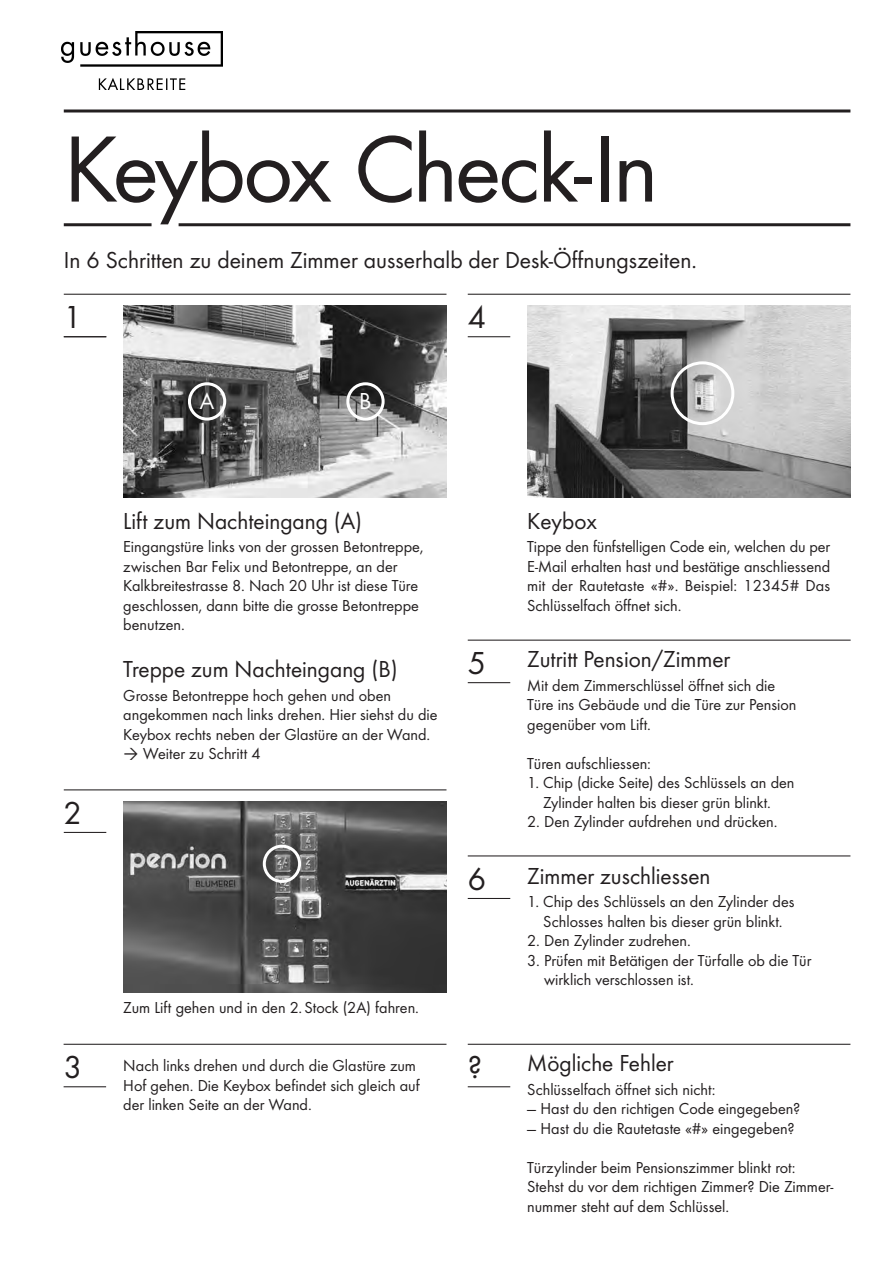
<style>
.page{position:relative;width:893px;height:1263px;background:#fff}
.page>*{position:absolute;margin:0;border:0;box-sizing:border-box;transform-origin:0 0}
.t1{font:97.5px "Futura Boo";letter-spacing:-.025em;color:#231f20}
.t2{font:33px "Futura Boo";color:#231f20}
.t3{font:24px "Futura Boo";color:#231f20}
.t4{font:24px "Futura Boo";color:#fff}
.t5{font:16.5px/19.5px "Futura Boo";color:#231f20}
</style>
<div class="page">
<img style="left:123px;top:306px;width:323px;height:191px">
<hr style="left:64px;top:294px;width:382px;height:1px;background:#231f20">
<hr style="left:64px;top:336px;width:42px;height:1px;background:#231f20">
<hr style="left:64px;top:789px;width:382px;height:1px;background:#231f20">
<hr style="left:64px;top:832px;width:42px;height:1px;background:#231f20">
<hr style="left:64px;top:1044px;width:382px;height:1px;background:#231f20">
<hr style="left:64px;top:1086px;width:42px;height:1px;background:#231f20">
<hr style="left:468px;top:294px;width:382px;height:1px;background:#231f20">
<hr style="left:468px;top:336px;width:42px;height:1px;background:#231f20">
<hr style="left:468px;top:640px;width:383px;height:1px;background:#231f20">
<hr style="left:468px;top:682px;width:42px;height:1px;background:#231f20">
<hr style="left:468px;top:855px;width:382px;height:1px;background:#231f20">
<hr style="left:468px;top:898px;width:42px;height:1px;background:#231f20">
<hr style="left:468px;top:1044px;width:382px;height:1px;background:#231f20">
<hr style="left:468px;top:1086px;width:42px;height:1px;background:#231f20">
<img style="left:527px;top:306px;width:323px;height:191px">
<div style="left:671px;top:361px;width:63px;height:64px;border:3px solid #fff;border-radius:50%"></div>
<div style="left:188px;top:382px;width:38px;height:39px;border:3px solid #fff;border-radius:50%"></div>
<div style="left:346px;top:382px;width:39px;height:39px;border:3px solid #fff;border-radius:50%"></div>
<hr style="left:64px;top:223px;width:88px;height:3px;background:#231f20">
<hr style="left:64px;top:109px;width:786px;height:3px;background:#231f20">
<hr style="left:179px;top:223px;width:671px;height:3px;background:#231f20">
<img style="left:123px;top:801px;width:323px;height:192px">
<div style="left:263px;top:845px;width:38px;height:38px;border:3px solid #fff;border-radius:50%"></div>
<img style="left:61px;top:32px;width:161px;height:58px">
<h1 class="t1" style="left:64px;top:111px;width:596px">Keybox Check-In</h1>
<h3 class="t3" style="left:64px;top:246px;width:635px">In 6 Schritten zu deinem Zimmer ausserhalb der Desk-Öffnungszeiten.</h3>
<h2 class="t2" style="left:64px;top:297px;width:20px">1</h2>
<h2 class="t2" style="left:64px;top:793px;width:20px">2</h2>
<h2 class="t2" style="left:64px;top:1047px;width:20px">3</h2>
<h3 class="t4" style="left:200px;top:387px;width:16px">A</h3>
<h3 class="t4" style="left:359px;top:387px;width:14px">B</h3>
<h2 class="t2" style="left:468px;top:297px;width:20px">4</h2>
<h3 class="t3" style="left:123px;top:506px;width:240px">Lift zum Nachteingang (A)</h3>
<p class="t5" style="left:123px;top:537px;width:302px">Eingangstüre links von der grossen Betontreppe, zwischen Bar Felix und Betontreppe, an der Kalkbreitestrasse 8. Nach 20 Uhr ist diese Türe geschlossen, dann bitte die grosse Betontreppe benutzen.</p>
<h3 class="t3" style="left:123px;top:654px;width:276px">Treppe zum Nachteingang (B)</h3>
<p class="t5" style="left:123px;top:685px;width:269px">Grosse Betontreppe hoch gehen und oben</p>
<p class="t5" style="left:123px;top:705px;width:316px">angekommen nach links drehen. Hier siehst du die</p>
<p class="t5" style="left:123px;top:724px;width:308px">Keybox rechts neben der Glastüre an der Wand.</p>
<p class="t5" style="left:143px;top:744px;width:119px">Weiter zu Schritt 4</p>
<h2 class="t2" style="left:468px;top:643px;width:20px">5</h2>
<h2 class="t2" style="left:468px;top:859px;width:20px">6</h2>
<p class="t5" style="left:123px;top:997px;width:297px">Zum Lift gehen und in den 2.Stock (2A) fahren.</p>
<p class="t5" style="left:123px;top:1056px;width:298px">Nach links drehen und durch die Glastüre zum<br>Hof gehen. Die Keybox befindet sich gleich auf der linken Seite an der Wand.</p>
<h2 class="t2" style="left:468px;top:1047px;width:16px">?</h2>
<h3 class="t3" style="left:527px;top:506px;width:71px">Keybox</h3>
<p class="t5" style="left:527px;top:537px;width:304px;text-align:justify">Tippe den fünfstelligen Code ein, welchen du per E-Mail erhalten hast und bestätige anschliessend mit der Rautetaste «#». Beispiel: 12345# Das Schlüsselfach öffnet sich.</p>
<h3 class="t3" style="left:527px;top:645px;width:204px">Zutritt Pension/Zimmer</h3>
<p class="t5" style="left:527px;top:675px;width:271px">Mit dem Zimmerschlüssel öffnet sich die<br>Türe ins Gebäude und die Türe zur Pension gegenüber vom Lift.</p>
<p class="t5" style="left:527px;top:753px;width:125px">Türen aufschliessen:</p>
<p class="t5" style="left:527px;top:773px;width:269px;text-align:center">1. Chip (dicke Seite) des Schlüssels an den<br>Zylinder halten bis dieser grün blinkt.</p>
<p class="t5" style="left:527px;top:812px;width:252px">2. Den Zylinder aufdrehen und drücken.</p>
<h3 class="t3" style="left:527px;top:861px;width:185px">Zimmer zuschliessen</h3>
<p class="t5" style="left:527px;top:892px;width:269px;text-align:center">1. Chip des Schlüssels an den Zylinder des<br>Schlosses halten bis dieser grün blinkt.</p>
<p class="t5" style="left:527px;top:931px;width:165px">2. Den Zylinder zudrehen.</p>
<p class="t5" style="left:544px;top:950px;width:269px;text-indent:-17px">3. Prüfen mit Betätigen der Türfalle ob die Tür wirklich verschlossen ist.</p>
<h3 class="t3" style="left:527px;top:1048px;width:148px">Mögliche Fehler</h3>
<p class="t5" style="left:527px;top:1079px;width:190px">Schlüsselfach öffnet sich nicht:</p>
<p class="t5" style="left:527px;top:1099px;width:274px">— Hast du den richtigen Code eingegeben?</p>
<p class="t5" style="left:527px;top:1118px;width:269px">— Hast du die Rautetaste «#» eingegeben?</p>
<p class="t5" style="left:527px;top:1157px;width:308px">Türzylinder beim Pensionszimmer blinkt rot:<br>Stehst du vor dem richtigen Zimmer? Die Zimmer&shy;nummer steht auf dem Schlüssel.</p>
</div>
